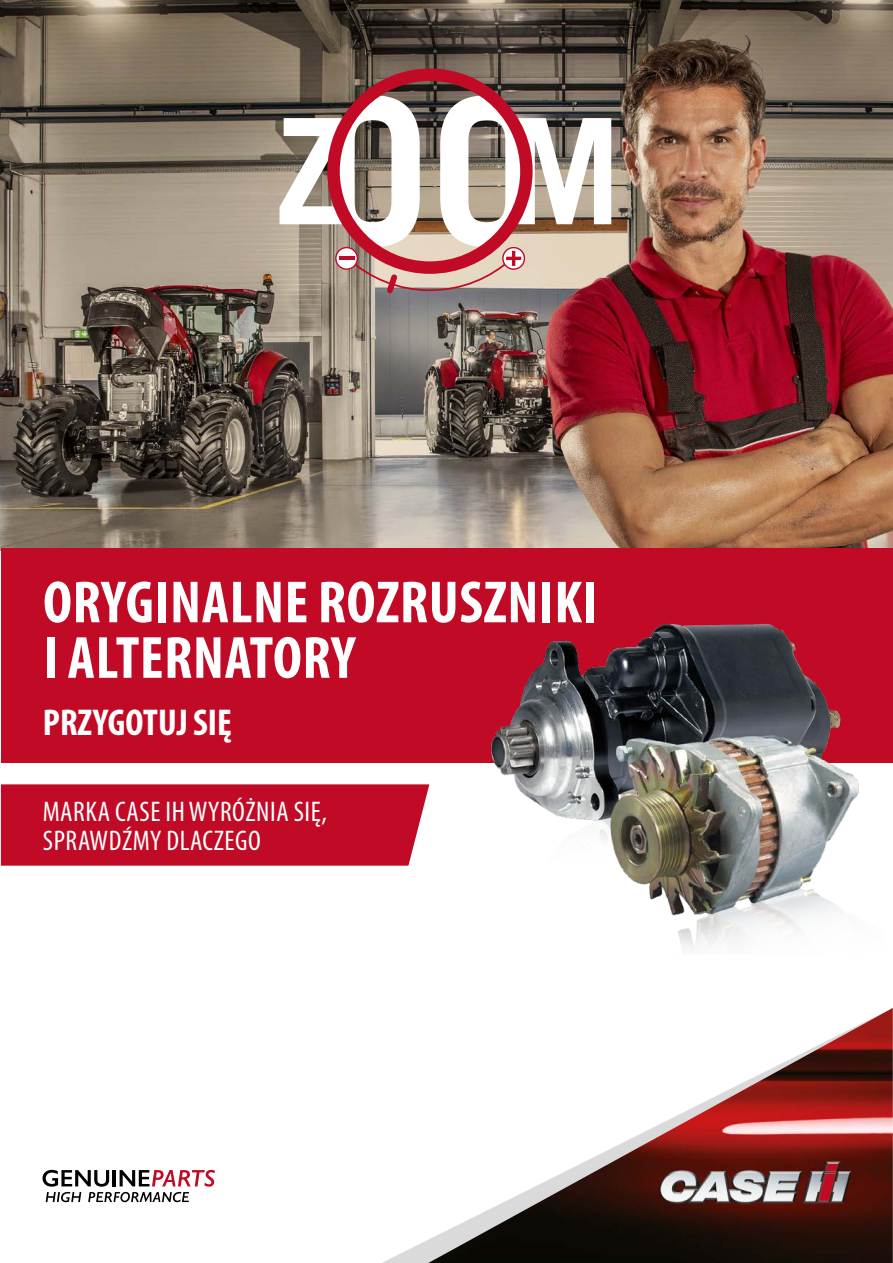
<style>
.page{position:relative;width:893px;height:1263px;background:#fff}
.page>*{position:absolute;margin:0;border:0;box-sizing:border-box;transform-origin:0 0}
.t1{font:700 condensed 60px/55.5px "Myriad Pro";letter-spacing:.01em;color:#fff}
.t2{font:700 condensed 37.5px "Myriad Pro";color:#fff}
.t3{font:condensed 28.5px/28.5px "Myriad Pro";letter-spacing:.02em;color:#fff}
</style>
<div class="page">
<img style="left:0;top:0;width:893px;height:551px">
<div style="left:327px;top:69px;width:206px;height:205px;border:12px solid #c10a25;border-radius:50%"></div>
<svg style="left:280px;top:95px;width:331px;height:203px"></svg>
<div style="left:1px;top:784px;width:428px;height:82px;background:#c10a25"></div>
<div style="left:1px;top:549px;width:892px;height:214px;background:#c10a25"></div>
<svg style="left:43px;top:1170px;width:172px;height:32px"></svg>
<svg style="left:382px;top:1240px;width:46px;height:23px"></svg>
<img style="left:428px;top:1008px;width:465px;height:255px">
<img style="left:491px;top:623px;width:368px;height:328px">
<h1 class="t1" style="left:43px;top:573px;width:556px">ORYGINALNE ROZRUSZNIKI<br>I ALTERNATORY</h1>
<h2 class="t2" style="left:43px;top:699px;width:191px">PRZYGOTUJ SIĘ</h2>
<p class="t3" style="left:43px;top:797px;width:286px">MARKA CASE IH WYRÓŻNIA SIĘ,<br>SPRAWDŹMY DLACZEGO</p>
</div>
